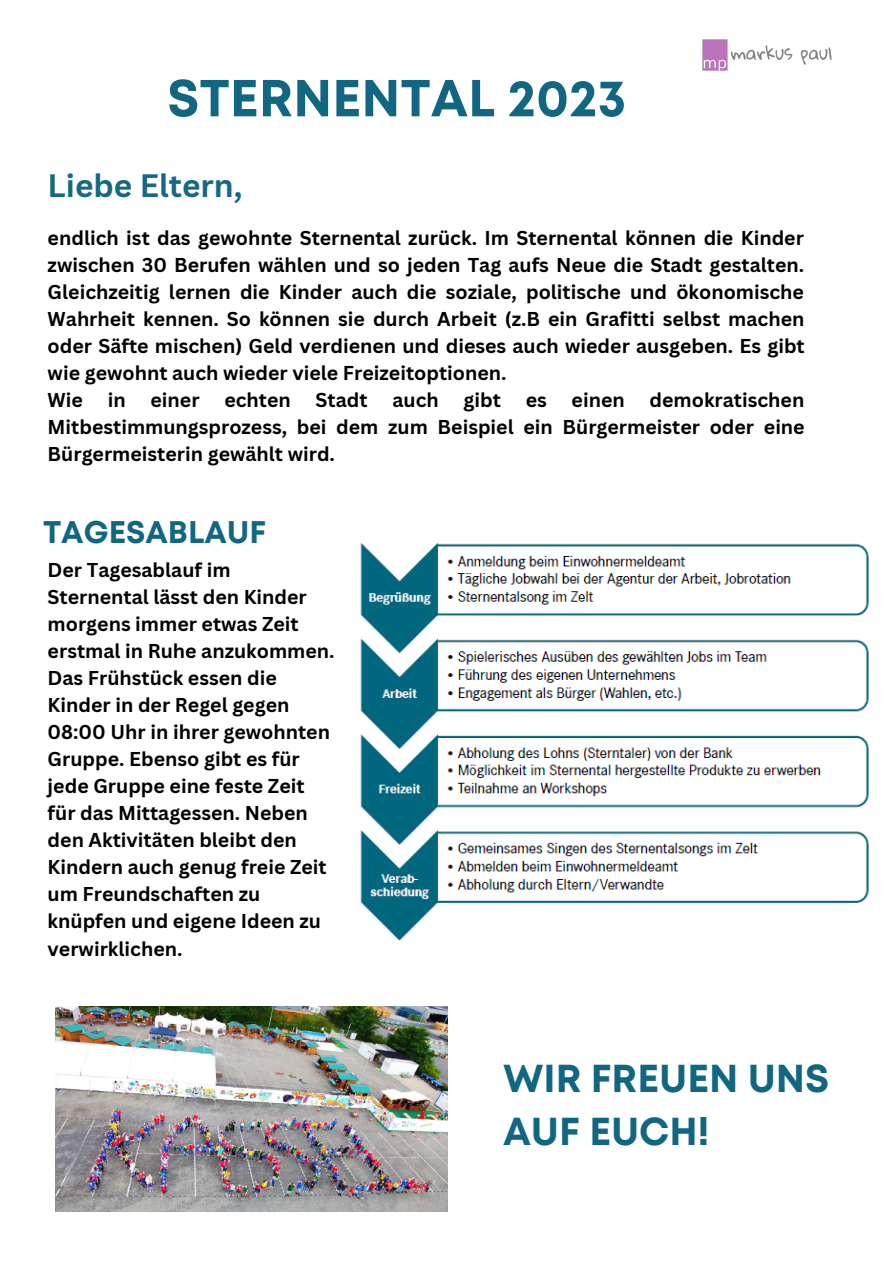
<style>
.page{position:relative;width:894px;height:1264px;background:#fff}
.page>*{position:absolute;margin:0;border:0;box-sizing:border-box;transform-origin:0 0}
.t1{font:700 51.9px "Mont";color:#116781}
.t2{font:700 38.85px/53.2px "Mont";color:#116781}
.t3{font:700 31.5px "Canva Sans";color:#156983}
.t4{font:700 31.2px "Mont";color:#116781}
.t5{font:700 19.5px/27px "Canva Sans";color:#000}
</style>
<div class="page">
<img style="left:702px;top:39px;width:130px;height:32px">
<img style="left:360px;top:542px;width:509px;height:398px">
<img style="left:55px;top:1006px;width:392px;height:205px">
<img style="left:632px;top:929px;width:83px;height:11px">
<h1 class="t1" style="left:167px;top:79px;width:460px">STERNENTAL 2023</h1>
<h3 class="t3" style="left:48px;top:163px;width:196px">Liebe Eltern,</h3>
<p class="t5" style="left:48px;top:224px;width:758px">endlich ist das gewohnte Sternental zurück. Im Sternental können die Kinder zwischen 30 Berufen wählen und so jeden Tag aufs Neue die Stadt gestalten.<br>Gleichzeitig lernen die Kinder auch die soziale, politische und ökonomische Wahrheit kennen. So können sie durch Arbeit (z.B ein Grafitti selbst machen oder Säfte mischen) Geld verdienen und dieses auch wieder ausgeben. Es gibt wie gewohnt auch wieder viele Freizeitoptionen.<br>Wie</p>
<p class="t5" style="left:48px;top:386px;width:758px;text-align:justify;text-indent:601px">demokratischen Mitbestimmungsprozess, bei dem zum Beispiel ein Bürgermeister oder eine Bürgermeisterin gewählt wird.</p>
<p class="t5" style="left:108px;top:386px;width:19px">in</p>
<p class="t5" style="left:150px;top:386px;width:51px">einer</p>
<p class="t5" style="left:224px;top:386px;width:68px">echten</p>
<p class="t5" style="left:315px;top:386px;width:53px">Stadt</p>
<p class="t5" style="left:392px;top:386px;width:48px">auch</p>
<p class="t5" style="left:463px;top:386px;width:39px">gibt</p>
<p class="t5" style="left:525px;top:386px;width:23px">es</p>
<p class="t5" style="left:571px;top:386px;width:55px">einen</p>
<h3 class="t4" style="left:43px;top:520px;width:224px">TAGESABLAUF</h3>
<p class="t5" style="left:48px;top:556px;width:288px">Der Tagesablauf im<br>Sternental lässt den Kinder morgens immer etwas Zeit erstmal in Ruhe anzukommen.<br>Das Frühstück essen die<br>Kinder in der Regel gegen<br>08:00 Uhr in ihrer gewohnten<br>Gruppe. Ebenso gibt es für jede Gruppe eine feste Zeit für das Mittagessen. Neben den Aktivitäten bleibt den<br>Kindern auch genug freie Zeit um Freundschaften zu knüpfen und eigene Ideen zu verwirklichen.</p>
<h2 class="t2" style="left:503px;top:1054px;width:328px">WIR FREUEN UNS<br>AUF EUCH!</h2>
</div>
